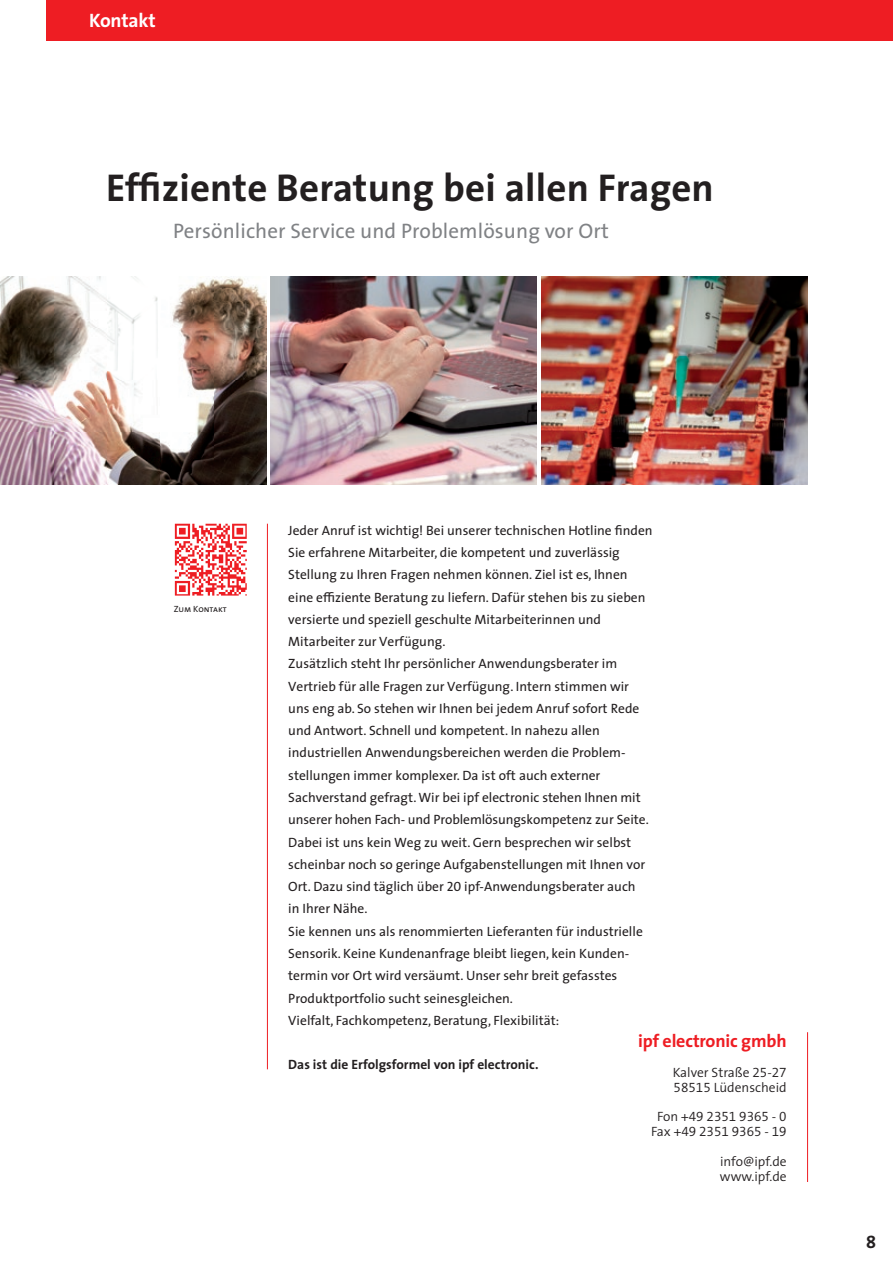
<style>
.page{position:relative;width:893px;height:1263px;background:#fff}
.page>*{position:absolute;margin:0;border:0;box-sizing:border-box;transform-origin:0 0}
.t1{font:700 39px "The Sans";letter-spacing:.005em;color:#231f20}
.t2{font:21px "The Sans";letter-spacing:.005em;color:#808285}
.t3{font:700 19.5px "The Sans";letter-spacing:-.01em;color:#fff}
.t4{font:700 18px "The Sans";letter-spacing:-.01em;color:#ee1d23}
.t5{font:18px "The Sans Bold Caps";color:#231f20}
.t6{font:13.5px/22.2px "The Sans";color:#231f20}
.t7{font:300 13.5px/14.9px "BHM The Sans Tab";color:#231f20}
.t8{font:700 13.5px "The Sans";color:#231f20}
.t9{font:9px "The Sans Caps";letter-spacing:-.005em;color:#231f20}
.s1{font-family:"The Sans Caps"}
</style>
<div class="page">
<div style="left:47px;top:0;width:846px;height:40px;background:#ee1d23"></div>
<hr style="left:807px;top:1032px;width:1px;height:150px;background:#ee1d23">
<hr style="left:267px;top:524px;width:1px;height:545px;background:#ee1d23">
<img style="left:0;top:276px;width:266px;height:209px">
<img style="left:271px;top:276px;width:266px;height:209px">
<img style="left:542px;top:276px;width:266px;height:209px">
<svg style="left:175px;top:524px;width:72px;height:72px"></svg>
<h3 class="t3" style="left:89px;top:4px;width:68px">Kontakt</h3>
<h1 class="t1" style="left:106px;top:155px;width:609px">Effiziente Beratung bei allen Fragen</h1>
<h2 class="t2" style="left:173px;top:213px;width:437px">Persönlicher Service und Problemlösung vor Ort</h2>
<p class="t9" style="left:174px;top:601px;width:55px">Zum Kontakt</p>
<p class="t6" style="left:288px;top:519px;width:366px">Jeder Anruf ist wichtig! Bei unserer technischen Hotline finden Sie erfahrene Mitarbeiter, die kompetent und zuverlässig Stellung zu Ihren Fragen nehmen können. Ziel ist es, Ihnen eine effiziente Beratung zu liefern. Dafür stehen bis zu sieben versierte und speziell geschulte Mitarbeiterinnen und Mitarbeiter zur Verfügung.<br>Zusätzlich steht Ihr persönlicher Anwendungsberater im Vertrieb für alle Fragen zur Verfügung. Intern stimmen wir uns eng ab. So stehen wir Ihnen bei jedem Anruf sofort Rede und Antwort. Schnell und kompetent. In nahezu allen industriellen Anwendungsbereichen werden die Problem&shy;stellungen immer komplexer. Da ist oft auch externer Sachverstand gefragt. Wir bei ipf electronic stehen Ihnen mit unserer hohen Fach- und Problemlösungskompetenz zur Seite.<br>Dabei ist uns kein Weg zu weit. Gern besprechen wir selbst scheinbar noch so geringe Aufgabenstellungen mit Ihnen vor Ort. Dazu sind täglich über <span class="s1">20</span> ipf-Anwendungsberater auch<br>in Ihrer Nähe.<br>Sie kennen uns als renommierten Lieferanten für industrielle Sensorik. Keine Kundenanfrage bleibt liegen, kein Kunden&shy;termin vor Ort wird versäumt. Unser sehr breit gefasstes Produktportfolio sucht seinesgleichen.<br>Vielfalt, Fachkompetenz, Beratung, Flexibilität:</p>
<p class="t8" style="left:288px;top:1053px;width:252px">Das ist die Erfolgsformel von ipf electronic.</p>
<h3 class="t4" style="left:638px;top:1026px;width:150px">ipf electronic gmbh</h3>
<p class="t7" style="left:673px;top:1064px;width:115px">Kalver Straße 25-27<br>58515 Lüdenscheid</p>
<p class="t7" style="left:651px;top:1109px;width:137px;text-align:center">Fon +49 2351 9365 - 0<br>Fax +49 2351 9365 - 19</p>
<p class="t7" style="left:720px;top:1153px;width:68px">info@ipf.de www.ipf.de</p>
<h3 class="t5" style="left:866px;top:1226px;width:12px">8</h3>
</div>
